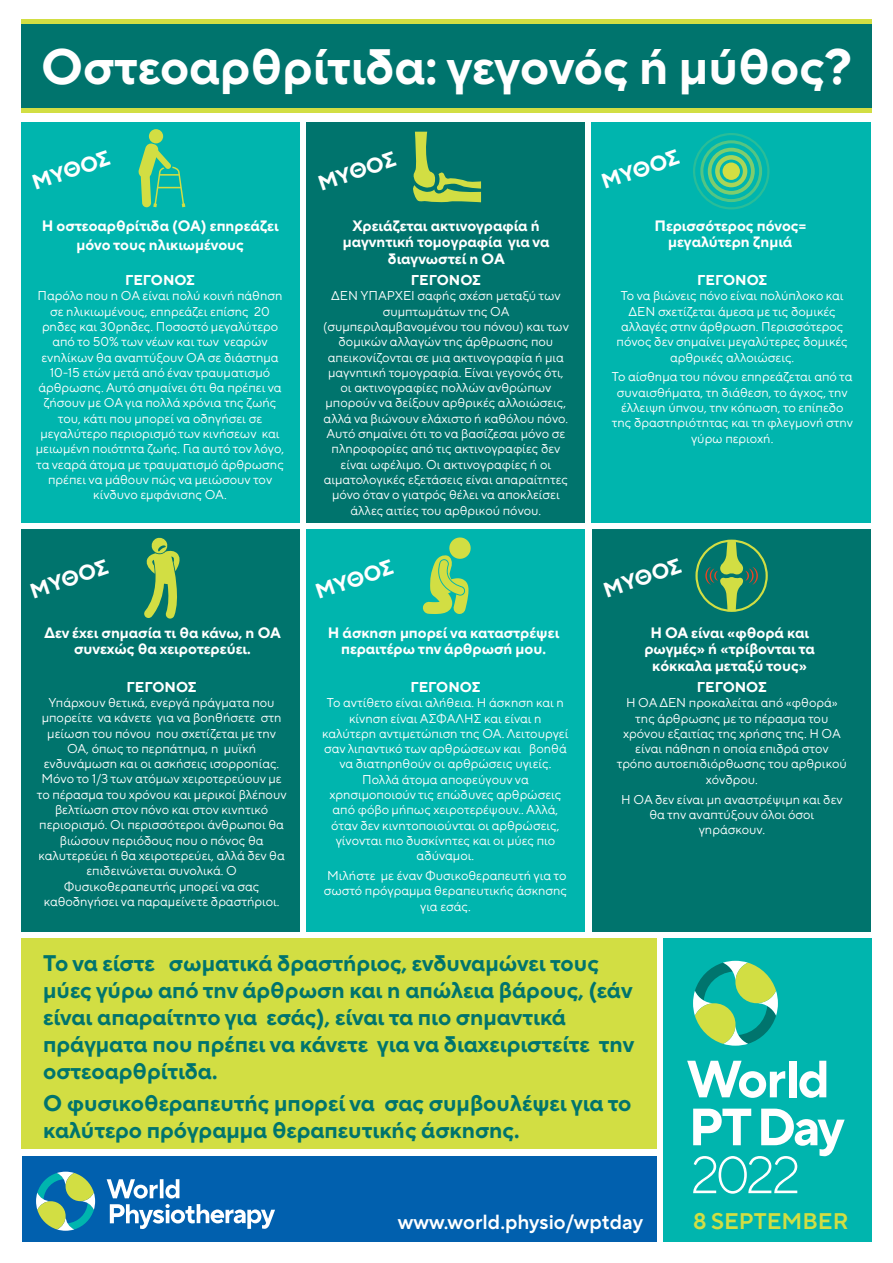
<style>
.page{position:relative;width:893px;height:1263px;background:#fff}
.page>*{position:absolute;margin:0;border:0;box-sizing:border-box;transform-origin:0 0}
.t1{font:700 49.5px "TT Norms Pro";color:#fff}
.t2{font:700 22.5px/27px "TT Norms Pro";color:#00746d}
.t3{font:600 22.5px "TT Norms Pro";color:#d2de43}
.t4{font:700 21px "TT Norms Pro";color:#fff}
.t5{font:600 20.4px "TT Norms Pro";color:#fff}
.t6{font:700 15px/16.5px "TT Norms Pro";color:#fff;text-align:center}
.t7{font:700 14.25px "TT Norms Pro";color:#fff}
.t8{font:12.75px/15.3px "TT Norms Pro";color:#fff;text-align:center}
</style>
<div class="page">
<div style="left:21px;top:24px;width:851px;height:85px;background:#00746d"></div>
<hr style="left:21px;top:109px;width:851px;height:4px;background:#d2de43">
<hr style="left:21px;top:19px;width:851px;height:4px;background:#d2de43">
<div style="left:663px;top:938px;width:209px;height:304px;background:#00b5ae"></div>
<svg style="left:693px;top:961px;width:85px;height:85px"></svg>
<svg style="left:687px;top:1061px;width:98px;height:37px"></svg>
<div style="left:789px;top:1061px;width:7px;height:36px;background:#fff"></div>
<svg style="left:799px;top:1061px;width:27px;height:37px"></svg>
<svg style="left:693px;top:1108px;width:152px;height:86px"></svg>
<div style="left:22px;top:1156px;width:634px;height:86px;background:#0160ae"></div>
<svg style="left:107px;top:1179px;width:51px;height:19px"></svg>
<svg style="left:160px;top:1179px;width:4px;height:19px"></svg>
<svg style="left:165px;top:1179px;width:14px;height:19px"></svg>
<svg style="left:110px;top:1204px;width:165px;height:25px"></svg>
<svg style="left:36px;top:1172px;width:59px;height:59px"></svg>
<div style="left:21px;top:938px;width:635px;height:211px;background:#d2de43"></div>
<div style="left:306px;top:529px;width:279px;height:403px;background:#00b5ae"></div>
<div style="left:592px;top:529px;width:278px;height:403px;background:#00746d"></div>
<div style="left:22px;top:122px;width:278px;height:401px;background:#00b5ae"></div>
<div style="left:306px;top:122px;width:279px;height:401px;background:#00746d"></div>
<div style="left:21px;top:529px;width:279px;height:403px;background:#00746d"></div>
<div style="left:592px;top:122px;width:279px;height:401px;background:#00b5ae"></div>
<svg style="left:693px;top:133px;width:76px;height:76px"></svg>
<div style="left:149px;top:129px;width:14px;height:14px;background:#d2de43;border-radius:50%"></div>
<svg style="left:138px;top:143px;width:47px;height:64px"></svg>
<svg style="left:423px;top:537px;width:48px;height:77px"></svg>
<svg style="left:144px;top:537px;width:36px;height:82px"></svg>
<svg style="left:695px;top:540px;width:73px;height:72px"></svg>
<svg style="left:413px;top:132px;width:68px;height:71px"></svg>
<h1 class="t1" style="left:41px;top:30px;width:812px">Οστεοαρθρίτιδα: γεγονός ή μύθος?</h1>
<h3 class="t4" style="left:28px;top:168px;width:82px;rotate:-19deg">ΜΥΘΟΣ</h3>
<h3 class="t4" style="left:314px;top:169px;width:82px;rotate:-19deg">ΜΥΘΟΣ</h3>
<h3 class="t4" style="left:597px;top:168px;width:82px;rotate:-19deg">ΜΥΘΟΣ</h3>
<p class="t6" style="left:42px;top:215px;width:239px;line-height:19.5px">Η οστεοαρθρίτιδα (ΟΑ) επηρεάζει μόνο τους ηλικιωμένους</p>
<p class="t7" style="left:125px;top:269px;width:71px">ΓΕΓΟΝΟΣ</p>
<p class="t8" style="left:36px;top:287px;width:250px">Παρόλο που η ΟΑ είναι πολύ κοινή πάθηση σε ηλικιωμένους, επηρεάζει επίσης 20 ρηδες και 30ρηδες. Ποσοστό μεγαλύτερο από το 50% των νέων και των νεαρών ενηλίκων θα αναπτύξουν ΟΑ σε διάστημα 10-15 ετών μετά από έναν τραυματισμό άρθρωσης. Αυτό σημαίνει ότι θα πρέπει να ζήσουν με ΟΑ για πολλά χρόνια της ζωής του, κάτι που μπορεί να οδηγήσει σε μεγαλύτερο περιορισμό των κινήσεων και μειωμένη ποιότητα ζωής. Για αυτό τον λόγο, τα νεαρά άτομα με τραυματισμό άρθρωσης πρέπει να μάθουν πώς να μειώσουν τον κίνδυνο εμφάνισης ΟΑ.</p>
<p class="t6" style="left:343px;top:216px;width:208px">Χρειάζεται ακτινογραφία ή μαγνητική τομογραφία για να διαγνωστεί η ΟΑ</p>
<p class="t7" style="left:411px;top:269px;width:71px">ΓΕΓΟΝΟΣ</p>
<p class="t8" style="left:323px;top:287px;width:247px">ΔΕΝ ΥΠΑΡΧΕΙ σαφής σχέση μεταξύ των συμπτωμάτων της ΟΑ (συμπεριλαμβανομένου του πόνου) και των δομικών αλλαγών της άρθρωσης που απεικονίζονται σε μια ακτινογραφία ή μια μαγνητική τομογραφία. Είναι γεγονός ότι, οι ακτινογραφίες πολλών ανθρώπων μπορούν να δείξουν αρθρικές αλλοιώσεις, αλλά να βιώνουν ελάχιστο ή καθόλου πόνο.<br>Αυτό σημαίνει ότι το να βασίζεσαι μόνο σε πληροφορίες από τις ακτινογραφίες δεν είναι ωφέλιμο. Οι ακτινογραφίες ή οι αιματολογικές εξετάσεις είναι απαραίτητες μόνο όταν ο γιατρός θέλει να αποκλείσει άλλες αιτίες του αρθρικού πόνου.</p>
<p class="t6" style="left:654px;top:216px;width:153px">Περισσότερος πόνος= μεγαλύτερη ζημιά</p>
<p class="t7" style="left:697px;top:269px;width:71px">ΓΕΓΟΝΟΣ</p>
<p class="t8" style="left:617px;top:287px;width:233px">Το να βιώνεις πόνο είναι πολύπλοκο και ΔΕΝ σχετίζεται άμεσα με τις δομικές αλλαγές στην άρθρωση. Περισσότερος πόνος δεν σημαίνει μεγαλύτερες δομικές αρθρικές αλλοιώσεις.</p>
<p class="t8" style="left:612px;top:368px;width:243px">Το αίσθημα του πόνου επηρεάζεται από τα συναισθήματα, τη διάθεση, το άγχος, την έλλειψη ύπνου, την κόπωση, το επίπεδο της δραστηριότητας και τη φλεγμονή στην γύρω περιοχή.</p>
<h3 class="t4" style="left:26px;top:577px;width:82px;rotate:-19deg">ΜΥΘΟΣ</h3>
<h3 class="t4" style="left:311px;top:578px;width:82px;rotate:-19deg">ΜΥΘΟΣ</h3>
<h3 class="t4" style="left:599px;top:576px;width:82px;rotate:-19deg">ΜΥΘΟΣ</h3>
<p class="t6" style="left:44px;top:623px;width:238px">Δεν έχει σημασία τι θα κάνω, η ΟΑ συνεχώς θα χειροτερεύει.</p>
<p class="t7" style="left:127px;top:676px;width:71px">ΓΕΓΟΝΟΣ</p>
<p class="t8" style="left:37px;top:694px;width:251px">Υπάρχουν θετικά, ενεργά πράγματα που μπορείτε να κάνετε για να βοηθήσετε στη μείωση του πόνου που σχετίζεται με την ΟΑ, όπως το περπάτημα, η μυϊκή ενδυνάμωση και οι ασκήσεις ισορροπίας.<br>Μόνο το 1/3 των ατόμων χειροτερεύουν με το πέρασμα του χρόνου και μερικοί βλέπουν βελτίωση στον πόνο και στον κινητικό περιορισμό. Οι περισσότεροι άνθρωποι θα βιώσουν περιόδους που ο πόνος θα καλυτερεύει ή θα χειροτερεύει, αλλά δεν θα επιδεινώνεται συνολικά. Ο Φυσικοθεραπευτής μπορεί να σας καθοδηγήσει να παραμείνετε δραστήριοι.</p>
<p class="t6" style="left:328px;top:623px;width:233px">Η άσκηση μπορεί να καταστρέψει περαιτέρω την άρθρωσή μου.</p>
<p class="t7" style="left:410px;top:676px;width:71px">ΓΕΓΟΝΟΣ</p>
<p class="t8" style="left:322px;top:694px;width:248px">Το αντίθετο είναι αλήθεια. Η άσκηση και η κίνηση είναι ΑΣΦΑΛΗΣ και είναι η καλύτερη αντιμετώπιση της ΟΑ. Λειτουργεί σαν λιπαντικό των αρθρώσεων και βοηθά να διατηρηθούν οι αρθρώσεις υγιείς.<br>Πολλά άτομα αποφεύγουν να χρησιμοποιούν τις επώδυνες αρθρώσεις από φόβο μήπως χειροτερέψουν.. Αλλά, όταν δεν κινητοποιούνται οι αρθρώσεις, γίνονται πιο δυσκίνητες και οι μύες πιο αδύναμοι.</p>
<p class="t8" style="left:324px;top:867px;width:245px">Μιλήστε με έναν Φυσικοθεραπευτή για το σωστό πρόγραμμα θεραπευτικής άσκησης για εσάς.</p>
<p class="t6" style="left:644px;top:623px;width:172px">Η ΟΑ είναι «φθορά και ρωγμές» ή «τρίβονται τα κόκκαλα μεταξύ τους»</p>
<p class="t7" style="left:697px;top:676px;width:71px">ΓΕΓΟΝΟΣ</p>
<p class="t8" style="left:617px;top:694px;width:232px">Η ΟΑ ΔΕΝ προκαλείται από «φθορά» της άρθρωσης με το πέρασμα του χρόνου εξαιτίας της χρήσης της. Η ΟΑ είναι πάθηση η οποία επιδρά στον τρόπο αυτοεπιδιόρθωσης του αρθρικού χόνδρου.</p>
<p class="t8" style="left:621px;top:790px;width:223px">Η ΟΑ δεν είναι μη αναστρέψιμη και δεν θα την αναπτύξουν όλοι όσοι γηράσκουν.</p>
<h2 class="t2" style="left:43px;top:948px;width:593px">Το να είστε σωματικά δραστήριος, ενδυναμώνει τους μύες γύρω από την άρθρωση και η απώλεια βάρους, (εάν είναι απαραίτητο για εσάς), είναι τα πιο σημαντικά πράγματα που πρέπει να κάνετε για να διαχειριστείτε την οστεοαρθρίτιδα.</h2>
<h2 class="t2" style="left:43px;top:1087px;width:590px">Ο φυσικοθεραπευτής μπορεί να σας συμβουλέψει για το καλύτερο πρόγραμμα θεραπευτικής άσκησης.</h2>
<h3 class="t5" style="left:398px;top:1207px;width:247px">www.world.physio/wptday</h3>
<h2 class="t3" style="left:693px;top:1204px;width:157px">8 SEPTEMBER</h2>
</div>
